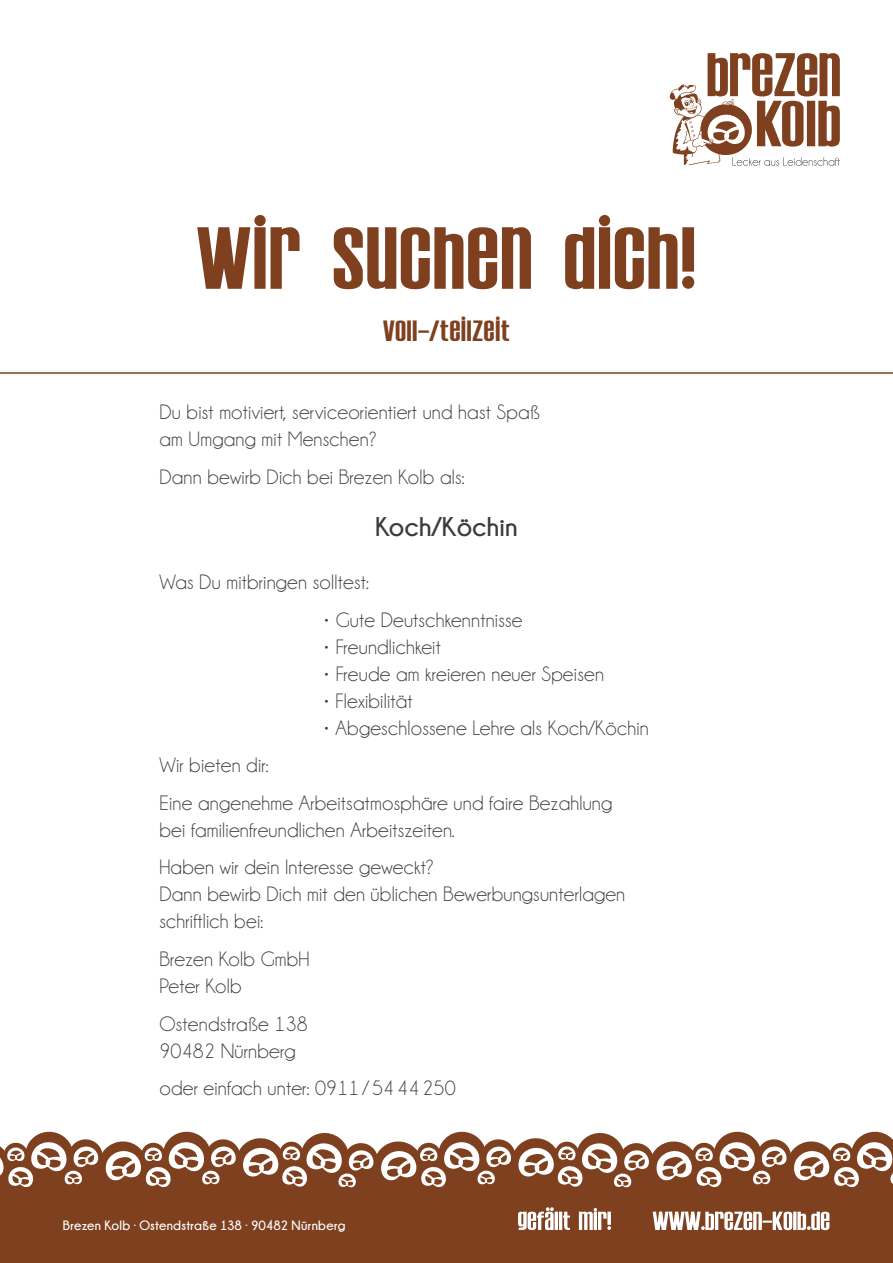
<style>
.page{position:relative;width:893px;height:1263px;background:#fff}
.page>*{position:absolute;margin:0;border:0;box-sizing:border-box;transform-origin:0 0}
.t1{font:90px "Establo";letter-spacing:.015em;color:#7e401f}
.t2{font:30px "Establo";letter-spacing:.025em;color:#7e401f}
.t3{font:700 27px "Champagne&Limousines";letter-spacing:.01em;color:#3b3b3a}
.t4{font:21px/27px "Champagne&Limousines";letter-spacing:.01em;color:#3b3b3a}
.t5{font:700 13.5px "Champagne&Limousines";letter-spacing:.01em;color:#fff}
</style>
<div class="page">
<svg style="left:669px;top:53px;width:171px;height:113px"></svg>
<hr style="left:0;top:372px;width:893px;height:2px;background:#7e401f">
<div style="left:0;top:1195px;width:893px;height:68px;background:#7e401f"></div>
<svg style="left:0;top:1131px;width:893px;height:64px"></svg>
<svg style="left:653px;top:1211px;width:176px;height:19px"></svg>
<svg style="left:518px;top:1207px;width:93px;height:23px"></svg>
<h1 class="t1" style="left:197px;top:207px;width:500px">WIR SUCHEN DICH!</h1>
<h2 class="t2" style="left:383px;top:314px;width:128px">VOLL-/TEILZEIT</h2>
<p class="t4" style="left:159px;top:399px;width:382px">Du bist motiviert, serviceorientiert und hast Spaß am Umgang mit Menschen?</p>
<p class="t4" style="left:159px;top:463px;width:307px">Dann bewirb Dich bei Brezen Kolb als:</p>
<p class="t3" style="left:375px;top:512px;width:144px">Koch/Köchin</p>
<p class="t4" style="left:159px;top:569px;width:211px">Was Du mitbringen solltest:</p>
<p class="t4" style="left:323px;top:606px;width:201px">• Gute Deutschkenntnisse</p>
<p class="t4" style="left:323px;top:633px;width:119px">• Freundlichkeit</p>
<p class="t4" style="left:323px;top:660px;width:282px">• Freude am kreieren neuer Speisen</p>
<p class="t4" style="left:323px;top:687px;width:91px">• Flexibilität</p>
<p class="t4" style="left:323px;top:714px;width:327px">• Abgeschlossene Lehre als Koch/Köchin</p>
<p class="t4" style="left:159px;top:746px;width:454px;line-height:37.7px">Wir bieten dir:<br>Eine angenehme Arbeitsatmosphäre und faire Bezahlung</p>
<p class="t4" style="left:159px;top:811px;width:297px;line-height:37.7px">bei familienfreundlichen Arbeitszeiten.<br>Haben wir dein Interesse geweckt?</p>
<p class="t4" style="left:159px;top:881px;width:467px">Dann bewirb Dich mit den üblichen Bewerbungsunterlagen schriftlich bei:</p>
<p class="t4" style="left:159px;top:946px;width:152px">Brezen Kolb GmbH<br>Peter Kolb</p>
<p class="t4" style="left:159px;top:1010px;width:150px">Ostendstraße 138<br>90482 Nürnberg</p>
<p class="t4" style="left:159px;top:1075px;width:298px">oder einfach unter: 0911 / 54 44 250</p>
<p class="t5" style="left:63px;top:1218px;width:284px">Brezen Kolb · Ostendstraße 138 · 90482 Nürnberg</p>
</div>
